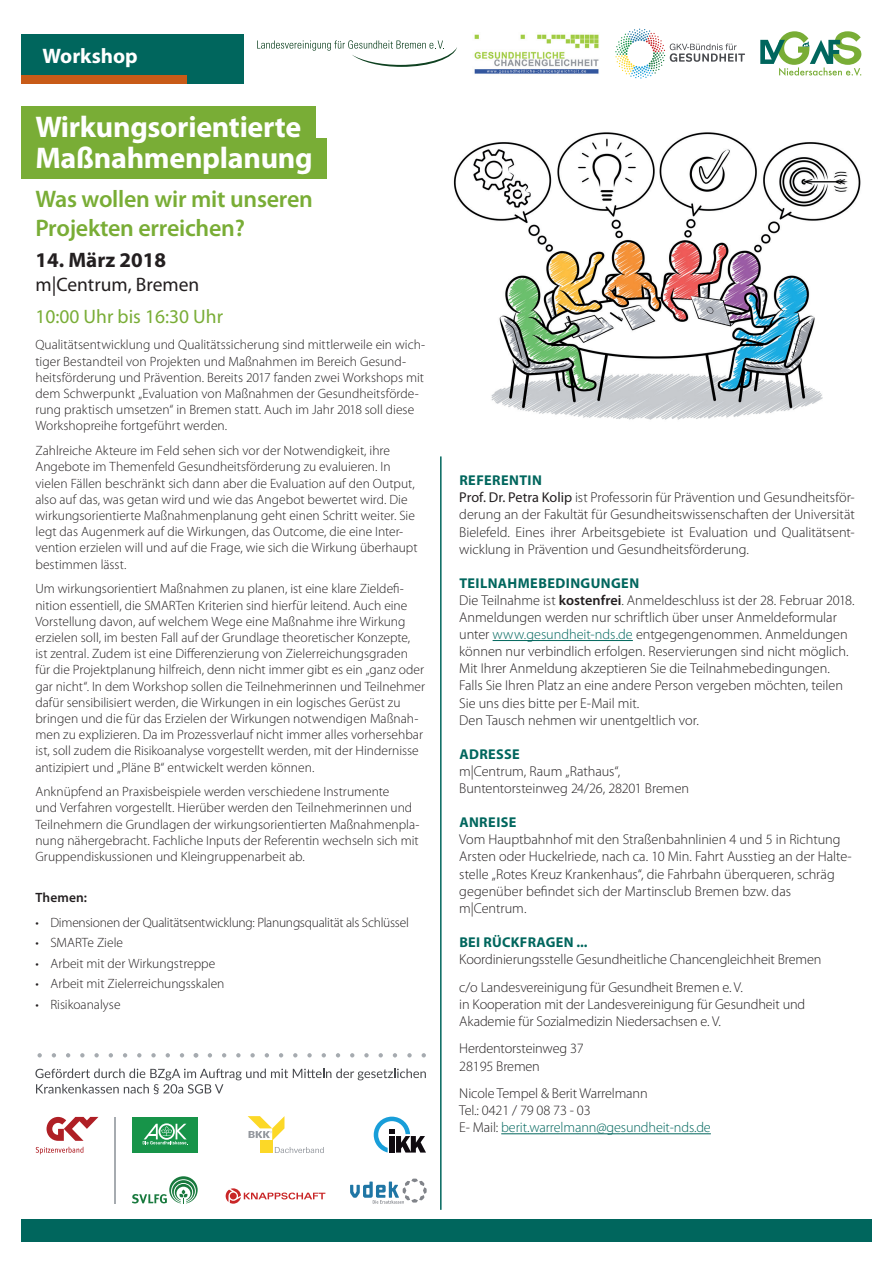
<style>
.page{position:relative;width:893px;height:1263px;background:#fff}
.page>*{position:absolute;margin:0;border:0;box-sizing:border-box;transform-origin:0 0}
.t1{font:700 30px/31.5px "Myriad Pro";letter-spacing:-.01em;color:#fff}
.t2{font:600 24px/28.8px "Myriad Pro";letter-spacing:-.01em;color:#79ad36}
.t3{font:700 21px "Myriad Pro";color:#231f20}
.t4{font:700 21px "Myriad Pro";color:#fff}
.t5{font:19.5px "Myriad Pro";color:#79ad36}
.t6{font:19.5px "Myriad Pro";color:#231f20}
.t7{font:300 14.25px/17.1px "Myriad Pro";letter-spacing:-.005em;color:#231f20}
.t8{font:700 14.25px "Myriad Pro";letter-spacing:.02em;color:#00665d}
.t9{font:300 13.5px/16.2px "Myriad Pro";color:#231f20}
.t10{font:300 13.5px "Myriad Pro";letter-spacing:-.02em;color:#231f20}
.t11{font:600 13.5px "Myriad Pro";letter-spacing:.01em;color:#231f20}
.s1{font-weight:700;color:#00665d}
.s2{font-weight:400}
.s3{font-weight:600}
.s4{color:#00665d}
</style>
<div class="page">
<div style="left:21px;top:34px;width:223px;height:49px;background:#00665d"></div>
<div style="left:21px;top:106px;width:295px;height:41px;background:#79ad36"></div>
<div style="left:21px;top:138px;width:306px;height:41px;background:#79ad36"></div>
<svg style="left:760px;top:31px;width:101px;height:45px"></svg>
<hr style="left:440px;top:456px;width:2px;height:754px;background:#00665d">
<hr style="left:493px;top:640px;width:140px;height:1px;background:#00665d">
<hr style="left:501px;top:1133px;width:210px;height:1px;background:#00665d">
<div style="left:21px;top:75px;width:166px;height:9px;background:#c85b18"></div>
<div style="left:21px;top:1219px;width:851px;height:23px;background:#00665d"></div>
<img style="left:453px;top:132px;width:408px;height:288px">
<svg style="left:257px;top:40px;width:200px;height:27px"></svg>
<svg style="left:615px;top:29px;width:130px;height:50px"></svg>
<img style="left:474px;top:34px;width:125px;height:40px">
<div style="left:260px;top:1141px;width:12px;height:12px;background:#fcd827"></div>
<svg style="left:248px;top:1116px;width:36px;height:25px"></svg>
<svg style="left:275px;top:1147px;width:49px;height:6px"></svg>
<svg style="left:208px;top:1053px;width:4px;height:4px"></svg>
<svg style="left:222px;top:1053px;width:4px;height:4px"></svg>
<svg style="left:236px;top:1053px;width:5px;height:4px"></svg>
<svg style="left:250px;top:1053px;width:5px;height:4px"></svg>
<svg style="left:265px;top:1053px;width:4px;height:4px"></svg>
<svg style="left:279px;top:1053px;width:4px;height:4px"></svg>
<svg style="left:293px;top:1053px;width:4px;height:4px"></svg>
<svg style="left:307px;top:1053px;width:5px;height:4px"></svg>
<svg style="left:322px;top:1053px;width:4px;height:4px"></svg>
<svg style="left:336px;top:1053px;width:4px;height:4px"></svg>
<svg style="left:350px;top:1053px;width:4px;height:4px"></svg>
<svg style="left:364px;top:1053px;width:5px;height:4px"></svg>
<svg style="left:379px;top:1053px;width:4px;height:4px"></svg>
<svg style="left:393px;top:1053px;width:4px;height:4px"></svg>
<svg style="left:407px;top:1053px;width:5px;height:4px"></svg>
<svg style="left:422px;top:1053px;width:4px;height:4px"></svg>
<svg style="left:38px;top:1053px;width:4px;height:4px"></svg>
<svg style="left:52px;top:1053px;width:4px;height:4px"></svg>
<svg style="left:66px;top:1053px;width:4px;height:4px"></svg>
<svg style="left:80px;top:1053px;width:5px;height:4px"></svg>
<svg style="left:94px;top:1053px;width:5px;height:4px"></svg>
<svg style="left:109px;top:1053px;width:4px;height:4px"></svg>
<svg style="left:123px;top:1053px;width:4px;height:4px"></svg>
<svg style="left:137px;top:1053px;width:4px;height:4px"></svg>
<svg style="left:151px;top:1053px;width:5px;height:4px"></svg>
<svg style="left:166px;top:1053px;width:4px;height:4px"></svg>
<svg style="left:180px;top:1053px;width:4px;height:4px"></svg>
<svg style="left:194px;top:1053px;width:4px;height:4px"></svg>
<svg style="left:35px;top:1068px;width:391px;height:26px"></svg>
<svg style="left:350px;top:1178px;width:77px;height:26px"></svg>
<svg style="left:226px;top:1188px;width:99px;height:16px"></svg>
<svg style="left:374px;top:1117px;width:52px;height:35px"></svg>
<svg style="left:132px;top:1176px;width:66px;height:28px"></svg>
<div style="left:132px;top:1117px;width:66px;height:35px;background:#179449"></div>
<svg style="left:143px;top:1123px;width:45px;height:22px"></svg>
<svg style="left:36px;top:1117px;width:62px;height:37px"></svg>
<hr style="left:114px;top:1117px;width:1px;height:87px;background:#a6abb0">
<h3 class="t4" style="left:43px;top:42px;width:97px">Workshop</h3>
<h1 class="t1" style="left:35px;top:110px;width:279px">Wirkungsorientierte<br>Maßnahmenplanung</h1>
<h2 class="t2" style="left:35px;top:184px;width:279px">Was wollen wir mit unseren<br>Projekten erreichen?</h2>
<h3 class="t3" style="left:35px;top:246px;width:132px">14. März 2018</h3>
<h3 class="t6" style="left:35px;top:272px;width:165px">m|Centrum, Bremen</h3>
<h3 class="t5" style="left:35px;top:304px;width:189px">10:00 Uhr bis 16:30 Uhr</h3>
<p class="t9" style="left:35px;top:337px;width:391px">Qualitätsentwicklung und Qualitätssicherung sind mittlerweile ein wich&shy;tiger Bestandteil von Projekten und Maßnahmen im Bereich Gesund&shy;heitsförderung und Prävention. Bereits 2017 fanden zwei Workshops mit dem Schwerpunkt „Evaluation von Maßnahmen der Gesundheitsförde&shy;rung praktisch umsetzen“ in Bremen statt. Auch im Jahr 2018 soll diese Workshopreihe fortgeführt werden.</p>
<p class="t9" style="left:35px;top:442px;width:384px">Zahlreiche Akteure im Feld sehen sich vor der Notwendigkeit, ihre Angebote im Themenfeld Gesundheitsförderung zu evaluieren. In vielen Fällen beschränkt sich dann aber die Evaluation auf den Output, also auf das, was getan wird und wie das Angebot bewertet wird. Die wirkungsorientierte Maßnahmenplanung geht einen Schritt weiter. Sie legt das Augenmerk auf die Wirkungen, das Outcome, die eine Inter&shy;vention erzielen will und auf die Frage, wie sich die Wirkung überhaupt bestimmen lässt.</p>
<p class="t9" style="left:35px;top:580px;width:391px">Um wirkungsorientiert Maßnahmen zu planen, ist eine klare Zieldefi&shy;nition essentiell, die SMARTen Kriterien sind hierfür leitend. Auch eine Vorstellung davon, auf welchem Wege eine Maßnahme ihre Wirkung erzielen soll, im besten Fall auf der Grundlage theoretischer Konzepte, ist zentral. Zudem ist eine Differenzierung von Zielerreichungsgraden für die Projektplanung hilfreich, denn nicht immer gibt es ein „ganz oder gar nicht“. In dem Workshop sollen die Teilnehmerinnen und Teilnehmer dafür sensibilisiert werden, die Wirkungen in ein logisches Gerüst zu bringen und die für das Erzielen der Wirkungen notwendigen Maßnah&shy;men zu explizieren. Da im Prozessverlauf nicht immer alles vorhersehbar ist, soll zudem die Risikoanalyse vorgestellt werden, mit der Hindernisse antizipiert und „Pläne B“ entwickelt werden können.</p>
<p class="t9" style="left:35px;top:783px;width:385px">Anknüpfend an Praxisbeispiele werden verschiedene Instrumente<br>und Verfahren vorgestellt. Hierüber werden den Teilnehmerinnen und Teilnehmern die Grundlagen der wirkungsorientierten Maßnahmenpla&shy;nung nähergebracht. Fachliche Inputs der Referentin wechseln sich mit Gruppendiskussionen und Kleingruppenarbeit ab.</p>
<p class="t11" style="left:35px;top:889px;width:53px">Themen:</p>
<p class="t10" style="left:35px;top:914px;width:375px">• Dimensionen der Qualitätsentwicklung: Planungsqualität als Schlüssel</p>
<p class="t9" style="left:35px;top:934px;width:89px">• SMARTe Ziele</p>
<p class="t9" style="left:35px;top:955px;width:182px">• Arbeit mit der Wirkungstreppe</p>
<p class="t9" style="left:35px;top:975px;width:191px">• Arbeit mit Zielerreichungsskalen</p>
<p class="t9" style="left:35px;top:996px;width:87px">• Risikoanalyse</p>
<p class="t7" style="left:459px;top:472px;width:397px"><span class="s1">REFERENTIN<br></span><span class="s2">Prof. Dr. Petra Kolip</span> ist Professorin für Prävention und Gesundheitsför&shy;derung an der Fakultät für Gesundheitswissenschaften der Universität Bielefeld. Eines ihrer Arbeitsgebiete ist Evaluation und Qualitätsent&shy;wicklung in Prävention und Gesundheitsförderung.</p>
<p class="t7" style="left:459px;top:574px;width:397px"><span class="s1">TEILNAHMEBEDINGUNGEN<br></span>Die Teilnahme ist <span class="s3">kostenfrei</span>. Anmeldeschluss ist der 28. Februar 2018.<br>Anmeldungen werden nur schriftlich über unser Anmeldeformular unter <span class="s4">www.gesundheit-nds.de</span> entgegengenommen. Anmeldungen können nur verbindlich erfolgen. Reservierungen sind nicht möglich.<br>Mit Ihrer Anmeldung akzeptieren Sie die Teilnahmebedingungen.<br>Falls Sie Ihren Platz an eine andere Person vergeben möchten, teilen Sie uns dies bitte per E-Mail mit.<br>Den Tausch nehmen wir unentgeltlich vor.</p>
<p class="t8" style="left:459px;top:745px;width:62px">ADRESSE</p>
<p class="t7" style="left:459px;top:762px;width:231px">m|Centrum, Raum „Rathaus“,<br>Buntentorsteinweg 24/26, 28201 Bremen</p>
<p class="t8" style="left:459px;top:813px;width:59px">ANREISE</p>
<p class="t7" style="left:459px;top:831px;width:394px">Vom Hauptbahnhof mit den Straßenbahnlinien 4 und 5 in Richtung Arsten oder Huckelriede, nach ca. 10 Min. Fahrt Ausstieg an der Halte&shy;stelle „Rotes Kreuz Krankenhaus“, die Fahrbahn überqueren, schräg gegenüber befindet sich der Martinsclub Bremen bzw. das m|Centrum.</p>
<p class="t8" style="left:459px;top:933px;width:130px">BEI RÜCKFRAGEN ...</p>
<p class="t7" style="left:459px;top:945px;width:364px;line-height:27.6px">Koordinierungsstelle Gesundheitliche Chancengleichheit Bremen c/o Landesvereinigung für Gesundheit Bremen e. V.</p>
<p class="t7" style="left:459px;top:995px;width:348px">in Kooperation mit der Landesvereinigung für Gesundheit und<br>Akademie für Sozialmedizin Niedersachsen e. V.</p>
<p class="t7" style="left:459px;top:1040px;width:126px">Herdentorsteinweg 37<br>28195 Bremen</p>
<p class="t7" style="left:459px;top:1085px;width:253px">Nicole Tempel &amp; Berit Warrelmann<br>Tel.: 0421 / 79 08 73 - 03<br>E- Mail: <span class="s4">berit.warrelmann@gesundheit-nds.de</span></p>
</div>
